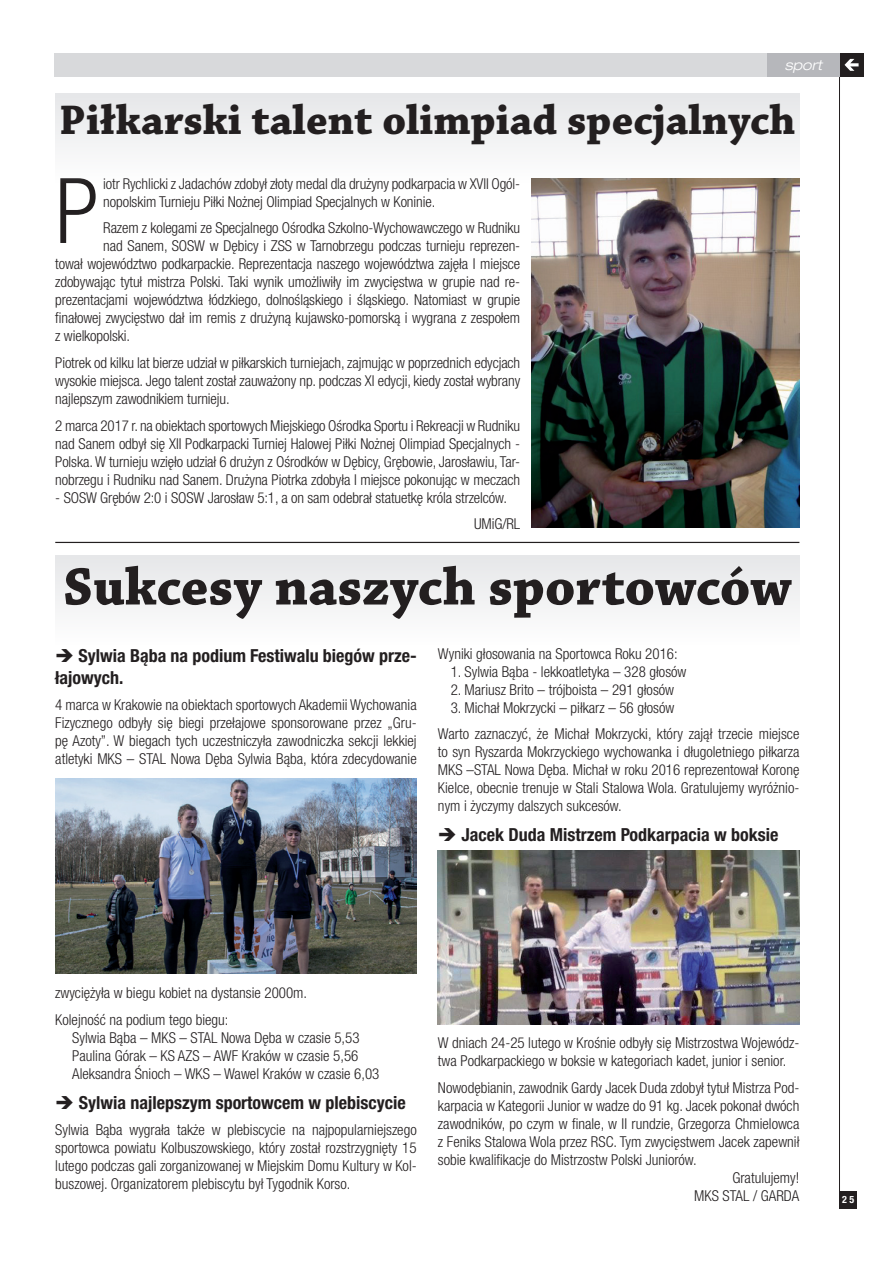
<style>
.page{position:relative;width:893px;height:1263px;background:#fff}
.page>*{position:absolute;margin:0;border:0;box-sizing:border-box;transform-origin:0 0}
.t1{font:300 condensed 90.6px "Helvetica Neue LT Pro";color:#231f20}
.t2{font:700 55.5px "Chaparral Pro";color:#231f20}
.t3{font:700 43.5px "Chaparral Pro";color:#231f20}
.t4{font:700 condensed 18px/21.6px "Helvetica Neue LT Pro";color:#231f20}
.t5{font:300 condensed 15px/18px "Helvetica Neue LT Pro";color:#231f20}
.t6{font:italic 300 expanded 14.25px "Helvetica Neue LT Pro";color:#fff}
.t7{font:700 condensed 10.05px "Helvetica Neue LT Pro";color:#fff}
</style>
<div class="page">
<div style="left:54px;top:53px;width:785px;height:24px;background:#d8d9db"></div>
<div style="left:840px;top:53px;width:23px;height:24px;background:#231f20"></div>
<svg style="left:844px;top:59px;width:15px;height:12px"></svg>
<hr style="left:839px;top:53px;width:1px;height:1155px;background:#231f20">
<div style="left:840px;top:1191px;width:17px;height:17px;background:#231f20"></div>
<div style="left:767px;top:53px;width:73px;height:24px;background:#b6b7bb"></div>
<img style="left:531px;top:183px;width:268px;height:344px">
<img style="left:55px;top:778px;width:362px;height:196px">
<img style="left:438px;top:850px;width:361px;height:175px">
<div style="left:55px;top:555px;width:744px;height:89px;background:#f2f2f3"></div>
<div style="left:55px;top:94px;width:744px;height:89px;background:#f2f2f3"></div>
<hr style="left:55px;top:542px;width:744px;height:1px;background:#231f20">
<p class="t6" style="left:785px;top:56px;width:39px">sport</p>
<h3 class="t3" style="left:59px;top:95px;width:738px">Piłkarski talent olimpiad specjalnych</h3>
<h1 class="t1" style="left:55px;top:159px;width:45px">P</h1>
<p class="t5" style="left:103px;top:175px;width:418px">iotr Rychlicki z Jadachów zdobył złoty medal dla drużyny podkarpacia w XVII Ogól&shy;nopolskim Turnieju Piłki Nożnej Olimpiad Specjalnych w Koninie.</p>
<p class="t5" style="left:103px;top:219px;width:418px">Razem z kolegami ze Specjalnego Ośrodka Szkolno-Wychowawczego w Rudniku</p>
<p class="t5" style="left:103px;top:237px;width:418px">nad Sanem, SOSW w Dębicy i ZSS w Tarnobrzegu podczas turnieju reprezen-</p>
<p class="t5" style="left:55px;top:255px;width:466px">tował województwo podkarpackie. Reprezentacja naszego województwa zajęła I miejsce</p>
<p class="t5" style="left:55px;top:273px;width:466px">zdobywając tytuł mistrza Polski. Taki wynik umożliwiły im zwycięstwa w grupie nad re-</p>
<p class="t5" style="left:55px;top:291px;width:466px">prezentacjami województwa łódzkiego, dolnośląskiego i śląskiego. Natomiast w grupie</p>
<p class="t5" style="left:55px;top:309px;width:466px">finałowej zwycięstwo dał im remis z drużyną kujawsko-pomorską i wygrana z zespołem</p>
<p class="t5" style="left:55px;top:327px;width:76px">z wielkopolski.</p>
<p class="t5" style="left:55px;top:354px;width:466px;text-align:justify">Piotrek od kilku lat bierze udział w piłkarskich turniejach, zajmując w poprzednich edycjach wysokie miejsca. Jego talent został zauważony np. podczas XI edycji, kiedy został wybrany najlepszym zawodnikiem turnieju.</p>
<p class="t5" style="left:55px;top:416px;width:466px;text-align:justify">2 marca 2017 r. na obiektach sportowych Miejskiego Ośrodka Sportu i Rekreacji w Rudniku nad Sanem odbył się XII Podkarpacki Turniej Halowej Piłki Nożnej Olimpiad Specjalnych - Polska. W turnieju wzięło udział 6 drużyn z Ośrodków w Dębicy, Grębowie, Jarosławiu, Tar&shy;nobrzegu i Rudniku nad Sanem. Drużyna Piotrka zdobyła I miejsce pokonując w meczach</p>
<p class="t5" style="left:474px;top:484px;width:48px;line-height:26.5px;text-indent:-419px">- SOSW Grębów 2:0 i SOSW Jarosław 5:1, a on sam odebrał statuetkę króla strzelców.<br>UMiG/RL</p>
<h2 class="t2" style="left:63px;top:554px;width:730px">Sukcesy naszych sportowców</h2>
<p class="t4" style="left:55px;top:645px;width:363px">➔ Sylwia Bąba na podium Festiwalu biegów prze&shy;łajowych.</p>
<p class="t5" style="left:55px;top:696px;width:363px;text-align:justify">4 marca w Krakowie na obiektach sportowych Akademii Wychowania Fizycznego odbyły się biegi przełajowe sponsorowane przez „Gru&shy;pę Azoty”. W biegach tych uczestniczyła zawodniczka sekcji lekkiej atletyki MKS – STAL Nowa Dęba Sylwia Bąba, która zdecydowanie</p>
<p class="t5" style="left:438px;top:644px;width:241px">Wyniki głosowania na Sportowca Roku 2016:</p>
<p class="t5" style="left:451px;top:662px;width:237px">1. Sylwia Bąba - lekkoatletyka – 328 głosów</p>
<p class="t5" style="left:451px;top:680px;width:225px">2. Mariusz Brito – trójboista – 291 głosów</p>
<p class="t5" style="left:438px;top:694px;width:363px;line-height:26.5px;text-indent:13px">3. Michał Mokrzycki – piłkarz – 56 głosów<br>Warto zaznaczyć, że Michał Mokrzycki, który zajął trzecie miejsce</p>
<p class="t5" style="left:438px;top:743px;width:363px;text-align:justify">to syn Ryszarda Mokrzyckiego wychowanka i długoletniego piłkarza MKS –STAL Nowa Dęba. Michał w roku 2016 reprezentował Koronę Kielce, obecnie trenuje w Stali Stalowa Wola. Gratulujemy wyróżnio&shy;nym i życzymy dalszych sukcesów.</p>
<p class="t4" style="left:438px;top:824px;width:342px">➔ Jacek Duda Mistrzem Podkarpacia w boksie</p>
<p class="t5" style="left:55px;top:979px;width:253px;line-height:26.5px">zwyciężyła w biegu kobiet na dystansie 2000m.<br>Kolejność na podium tego biegu:</p>
<p class="t5" style="left:72px;top:1028px;width:309px">Sylwia Bąba – MKS – STAL Nowa Dęba w czasie 5,53<br>Paulina Górak – KS AZS – AWF Kraków w czasie 5,56<br>Aleksandra Śnioch – WKS – Wawel Kraków w czasie 6,03</p>
<p class="t4" style="left:55px;top:1091px;width:352px">➔ Sylwia najlepszym sportowcem w plebiscycie</p>
<p class="t5" style="left:55px;top:1121px;width:363px;text-align:justify">Sylwia Bąba wygrała także w plebiscycie na najpopularniejszego sportowca powiatu Kolbuszowskiego, który został rozstrzygnięty 15 lutego podczas gali zorganizowanej w Miejskim Domu Kultury w Kol&shy;buszowej. Organizatorem plebiscytu był Tygodnik Korso.</p>
<p class="t5" style="left:438px;top:1033px;width:363px">W dniach 24-25 lutego w Krośnie odbyły się Mistrzostwa Wojewódz&shy;twa Podkarpackiego w boksie w kategoriach kadet, junior i senior.</p>
<p class="t5" style="left:438px;top:1078px;width:363px">Nowodębianin, zawodnik Gardy Jacek Duda zdobył tytuł Mistrza Pod-</p>
<p class="t5" style="left:438px;top:1096px;width:363px">karpacia w Kategorii Junior w wadze do 91 kg. Jacek pokonał dwóch</p>
<p class="t5" style="left:438px;top:1114px;width:363px">zawodników, po czym w finale, w II rundzie, Grzegorza Chmielowca</p>
<p class="t5" style="left:438px;top:1132px;width:363px">z Feniks Stalowa Wola przez RSC. Tym zwycięstwem Jacek zapewnił</p>
<p class="t5" style="left:438px;top:1150px;width:260px">sobie kwalifikacje do Mistrzostw Polski Juniorów.</p>
<p class="t5" style="left:732px;top:1168px;width:69px">Gratulujemy!</p>
<p class="t5" style="left:694px;top:1186px;width:107px">MKS STAL / GARDA</p>
<p class="t7" style="left:842px;top:1193px;width:14px">25</p>
</div>
